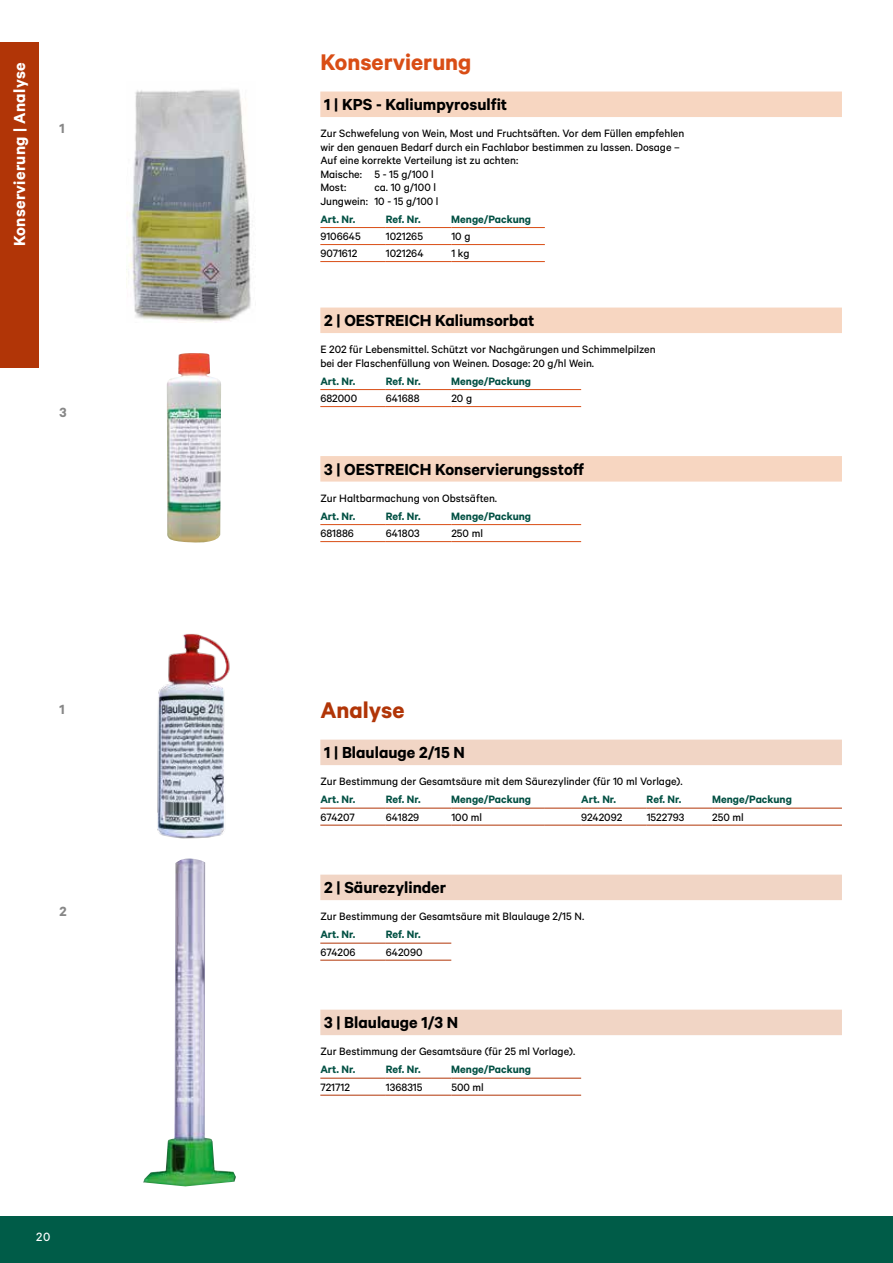
<style>
.page{position:relative;width:893px;height:1263px;background:#fff}
.page>*{position:absolute;margin:0;border:0;box-sizing:border-box;transform-origin:0 0}
.t1{font:25.5px "Calibre LH Headline";color:#d94d15}
.t2{font:25.5px "Calibre LH Headline";color:#b13507}
.t3{font:18px "Calibre LH Headline";color:#000}
.t4{font:18px "Calibre LH Headline";letter-spacing:.015em;color:#fff}
.t5{font:15px "Calibre LH Headline";color:#878787}
.t6{font:13.5px "Calibre LH Middle";color:#fff}
.t7{font:12px/13.5px "Calibre LH Middle";color:#000}
.t8{font:12px "Calibre LH Headline";color:#035144}
</style>
<div class="page">
<img style="left:143px;top:858px;width:93px;height:328px">
<img style="left:157px;top:634px;width:73px;height:205px">
<div style="left:320px;top:92px;width:522px;height:25px;background:#f7d6c1"></div>
<div style="left:320px;top:308px;width:522px;height:25px;background:#f7d6c1"></div>
<div style="left:320px;top:456px;width:522px;height:26px;background:#f7d6c1"></div>
<hr style="left:320px;top:227px;width:66px;height:1px;background:#d94d15">
<hr style="left:386px;top:227px;width:65px;height:1px;background:#d94d15">
<hr style="left:451px;top:227px;width:94px;height:1px;background:#d94d15">
<hr style="left:320px;top:244px;width:66px;height:1px;background:#d94d15">
<hr style="left:386px;top:244px;width:65px;height:1px;background:#d94d15">
<hr style="left:451px;top:244px;width:94px;height:1px;background:#d94d15">
<hr style="left:320px;top:261px;width:66px;height:1px;background:#d94d15">
<hr style="left:386px;top:261px;width:65px;height:1px;background:#d94d15">
<hr style="left:451px;top:261px;width:94px;height:1px;background:#d94d15">
<hr style="left:320px;top:389px;width:66px;height:1px;background:#d94d15">
<hr style="left:386px;top:389px;width:65px;height:1px;background:#d94d15">
<hr style="left:451px;top:389px;width:130px;height:1px;background:#d94d15">
<hr style="left:320px;top:406px;width:66px;height:1px;background:#d94d15">
<hr style="left:386px;top:406px;width:65px;height:1px;background:#d94d15">
<hr style="left:451px;top:406px;width:130px;height:1px;background:#d94d15">
<hr style="left:320px;top:524px;width:66px;height:1px;background:#d94d15">
<hr style="left:386px;top:524px;width:65px;height:1px;background:#d94d15">
<hr style="left:451px;top:524px;width:130px;height:1px;background:#d94d15">
<hr style="left:320px;top:541px;width:66px;height:1px;background:#d94d15">
<hr style="left:386px;top:541px;width:65px;height:1px;background:#d94d15">
<hr style="left:451px;top:541px;width:130px;height:1px;background:#d94d15">
<img style="left:126px;top:89px;width:127px;height:234px">
<img style="left:167px;top:353px;width:54px;height:190px">
<div style="left:320px;top:740px;width:522px;height:25px;background:#f1d5c5"></div>
<div style="left:320px;top:875px;width:522px;height:25px;background:#f1d5c5"></div>
<div style="left:320px;top:1010px;width:522px;height:25px;background:#f1d5c5"></div>
<hr style="left:320px;top:808px;width:66px;height:1px;background:#b13507">
<hr style="left:386px;top:808px;width:65px;height:1px;background:#b13507">
<hr style="left:451px;top:808px;width:94px;height:1px;background:#b13507">
<hr style="left:545px;top:808px;width:36px;height:1px;background:#b13507">
<hr style="left:581px;top:808px;width:66px;height:1px;background:#b13507">
<hr style="left:647px;top:808px;width:65px;height:1px;background:#b13507">
<hr style="left:712px;top:808px;width:130px;height:1px;background:#b13507">
<hr style="left:320px;top:825px;width:66px;height:1px;background:#b13507">
<hr style="left:386px;top:825px;width:65px;height:1px;background:#b13507">
<hr style="left:451px;top:825px;width:94px;height:1px;background:#b13507">
<hr style="left:545px;top:825px;width:36px;height:1px;background:#b13507">
<hr style="left:581px;top:825px;width:66px;height:1px;background:#b13507">
<hr style="left:647px;top:825px;width:65px;height:1px;background:#b13507">
<hr style="left:712px;top:825px;width:130px;height:1px;background:#b13507">
<hr style="left:320px;top:943px;width:66px;height:1px;background:#b13507">
<hr style="left:386px;top:943px;width:65px;height:1px;background:#b13507">
<hr style="left:320px;top:960px;width:66px;height:1px;background:#b13507">
<hr style="left:386px;top:960px;width:65px;height:1px;background:#b13507">
<hr style="left:320px;top:1078px;width:66px;height:1px;background:#b13507">
<hr style="left:386px;top:1078px;width:65px;height:1px;background:#b13507">
<hr style="left:451px;top:1078px;width:130px;height:1px;background:#b13507">
<hr style="left:320px;top:1095px;width:66px;height:1px;background:#b13507">
<hr style="left:386px;top:1095px;width:65px;height:1px;background:#b13507">
<hr style="left:451px;top:1095px;width:130px;height:1px;background:#b13507">
<div style="left:0;top:1216px;width:893px;height:47px;background:#005c48"></div>
<div style="left:0;top:43px;width:38px;height:325px;background:#b13507"></div>
<h2 class="t4" style="left:9px;top:246px;width:185px;rotate:-90deg">Konservierung | Analyse</h2>
<p class="t5" style="left:60px;top:120px;width:7px">1</p>
<p class="t5" style="left:60px;top:403px;width:9px">3</p>
<p class="t5" style="left:60px;top:700px;width:7px">1</p>
<p class="t5" style="left:60px;top:903px;width:9px">2</p>
<p class="t6" style="left:36px;top:1229px;width:16px">20</p>
<h1 class="t1" style="left:320px;top:46px;width:153px">Konservierung</h1>
<h2 class="t3" style="left:324px;top:94px;width:185px">1 | KPS - Kaliumpyrosulfit</h2>
<p class="t7" style="left:320px;top:126px;width:365px">Zur Schwefelung von Wein, Most und Fruchtsäften. Vor dem Füllen empfehlen wir den genauen Bedarf durch ein Fachlabor bestimmen zu lassen. Dosage – Auf eine korrekte Verteilung ist zu achten:<br>Maische: 5 - 15 g/100 l<br>Most:</p>
<p class="t7" style="left:320px;top:180px;width:120px;text-align:right">ca. 10 g/100 l<br>Jungwein: 10 - 15 g/100 l</p>
<p class="t8" style="left:320px;top:212px;width:37px">Art. Nr.</p>
<p class="t8" style="left:386px;top:212px;width:36px">Ref. Nr.</p>
<p class="t8" style="left:451px;top:212px;width:81px">Menge/Packung</p>
<p class="t7" style="left:320px;top:229px;width:42px">9106645</p>
<p class="t7" style="left:386px;top:229px;width:39px">1021265</p>
<p class="t7" style="left:451px;top:229px;width:21px">10 g</p>
<p class="t7" style="left:320px;top:246px;width:39px">9071612</p>
<p class="t7" style="left:386px;top:246px;width:39px">1021264</p>
<p class="t7" style="left:451px;top:246px;width:20px">1 kg</p>
<h2 class="t3" style="left:324px;top:310px;width:212px">2 | OESTREICH Kaliumsorbat</h2>
<p class="t7" style="left:320px;top:342px;width:337px">E 202 für Lebensmittel. Schützt vor Nachgärungen und Schimmelpilzen bei der Flaschenfüllung von Weinen. Dosage: 20 g/hl Wein.</p>
<p class="t8" style="left:320px;top:374px;width:37px">Art. Nr.</p>
<p class="t8" style="left:386px;top:374px;width:36px">Ref. Nr.</p>
<p class="t8" style="left:451px;top:374px;width:81px">Menge/Packung</p>
<p class="t7" style="left:320px;top:391px;width:38px">682000</p>
<p class="t7" style="left:386px;top:391px;width:35px">641688</p>
<p class="t7" style="left:451px;top:391px;width:22px">20 g</p>
<h2 class="t3" style="left:324px;top:458px;width:262px">3 | OESTREICH Konservierungsstoff</h2>
<p class="t7" style="left:320px;top:491px;width:178px">Zur Haltbarmachung von Obstsäften.</p>
<p class="t8" style="left:320px;top:509px;width:37px">Art. Nr.</p>
<p class="t8" style="left:386px;top:509px;width:36px">Ref. Nr.</p>
<p class="t8" style="left:451px;top:509px;width:81px">Menge/Packung</p>
<p class="t7" style="left:320px;top:526px;width:35px">681886</p>
<p class="t7" style="left:386px;top:526px;width:35px">641803</p>
<p class="t7" style="left:451px;top:526px;width:33px">250 ml</p>
<h1 class="t2" style="left:320px;top:694px;width:86px">Analyse</h1>
<h2 class="t3" style="left:324px;top:742px;width:142px">1 | Blaulauge 2/15 N</h2>
<p class="t7" style="left:320px;top:774px;width:364px">Zur Bestimmung der Gesamtsäure mit dem Säurezylinder (für 10 ml Vorlage).</p>
<p class="t8" style="left:320px;top:792px;width:37px">Art. Nr.</p>
<p class="t8" style="left:386px;top:792px;width:36px">Ref. Nr.</p>
<p class="t8" style="left:451px;top:792px;width:81px">Menge/Packung</p>
<p class="t8" style="left:581px;top:792px;width:37px">Art. Nr.</p>
<p class="t8" style="left:647px;top:792px;width:36px">Ref. Nr.</p>
<p class="t8" style="left:712px;top:792px;width:81px">Menge/Packung</p>
<p class="t7" style="left:320px;top:810px;width:36px">674207</p>
<p class="t7" style="left:386px;top:810px;width:35px">641829</p>
<p class="t7" style="left:451px;top:810px;width:32px">100 ml</p>
<p class="t7" style="left:581px;top:810px;width:43px">9242092</p>
<p class="t7" style="left:647px;top:810px;width:39px">1522793</p>
<p class="t7" style="left:712px;top:810px;width:33px">250 ml</p>
<h2 class="t3" style="left:324px;top:877px;width:124px">2 | Säurezylinder</h2>
<p class="t7" style="left:320px;top:909px;width:265px">Zur Bestimmung der Gesamtsäure mit Blaulauge 2/15 N.</p>
<p class="t8" style="left:320px;top:927px;width:37px">Art. Nr.</p>
<p class="t8" style="left:386px;top:927px;width:36px">Ref. Nr.</p>
<p class="t7" style="left:320px;top:945px;width:37px">674206</p>
<p class="t7" style="left:386px;top:945px;width:38px">642090</p>
<h2 class="t3" style="left:324px;top:1012px;width:136px">3 | Blaulauge 1/3 N</h2>
<p class="t7" style="left:320px;top:1044px;width:256px">Zur Bestimmung der Gesamtsäure (für 25 ml Vorlage).</p>
<p class="t8" style="left:320px;top:1062px;width:37px">Art. Nr.</p>
<p class="t8" style="left:386px;top:1062px;width:36px">Ref. Nr.</p>
<p class="t8" style="left:451px;top:1062px;width:81px">Menge/Packung</p>
<p class="t7" style="left:320px;top:1080px;width:31px">721712</p>
<p class="t7" style="left:386px;top:1080px;width:38px">1368315</p>
<p class="t7" style="left:451px;top:1080px;width:34px">500 ml</p>
</div>
